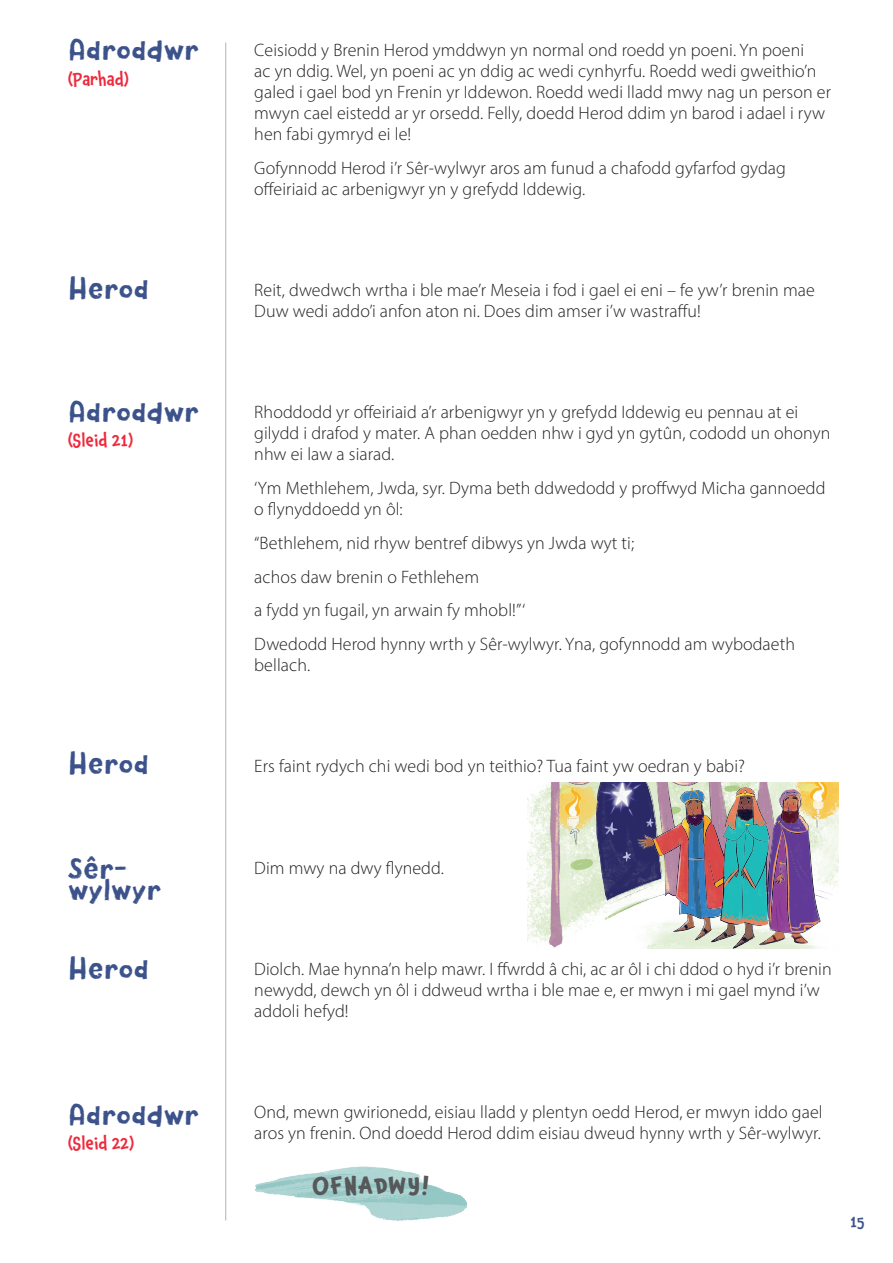
<style>
.page{position:relative;width:893px;height:1263px;background:#fff}
.page>*{position:absolute;margin:0;border:0;box-sizing:border-box;transform-origin:0 0}
.t1{font:30px "Canvas Text Sans";letter-spacing:.005em;color:#3c528b}
.t2{font:700 22.5px "Chaloops";letter-spacing:.09em;color:#57585a}
.t3{font:300 18px/21px "Myriad Pro";letter-spacing:.005em;color:#231f20}
.t4{font:500 16.5px "Chaloops";letter-spacing:.005em;color:#ee293c}
.t5{font:500 15px "Chaloops";color:#3c528b}
</style>
<div class="page">
<hr style="left:225px;top:43px;width:1px;height:1177px;background:#b2b3b7">
<img style="left:255px;top:1166px;width:213px;height:55px">
<img style="left:527px;top:782px;width:312px;height:166px">
<img style="left:568px;top:782px;width:255px;height:118px">
<h1 class="t1" style="left:68px;top:32px;width:132px">Adroddwr</h1>
<p class="t4" style="left:68px;top:67px;width:62px">(Parhad)</p>
<h1 class="t1" style="left:68px;top:271px;width:83px">Herod</h1>
<h1 class="t1" style="left:68px;top:394px;width:132px">Adroddwr</h1>
<p class="t4" style="left:68px;top:428px;width:67px">(Sleid 21)</p>
<h1 class="t1" style="left:68px;top:746px;width:83px">Herod</h1>
<h1 class="t1" style="left:68px;top:851px;width:61px">Sêr-</h1>
<h1 class="t1" style="left:68px;top:872px;width:94px">wylwyr</h1>
<h1 class="t1" style="left:68px;top:951px;width:83px">Herod</h1>
<h1 class="t1" style="left:68px;top:1097px;width:132px">Adroddwr</h1>
<p class="t4" style="left:68px;top:1131px;width:68px">(Sleid 22)</p>
<p class="t3" style="left:254px;top:39px;width:578px">Ceisiodd y Brenin Herod ymddwyn yn normal ond roedd yn poeni. Yn poeni<br>ac yn ddig. Wel, yn poeni ac yn ddig ac wedi cynhyrfu. Roedd wedi gweithio’n galed i gael bod yn Frenin yr Iddewon. Roedd wedi lladd mwy nag un person er mwyn cael eistedd ar yr orsedd. Felly, doedd Herod ddim yn barod i adael i ryw hen fabi gymryd ei le!</p>
<p class="t3" style="left:254px;top:157px;width:533px">Gofynnodd Herod i’r Sêr-wylwyr aros am funud a chafodd gyfarfod gydag offeiriaid ac arbenigwyr yn y grefydd Iddewig.</p>
<p class="t3" style="left:254px;top:279px;width:562px">Reit, dwedwch wrtha i ble mae’r Meseia i fod i gael ei eni – fe yw’r brenin mae<br>Duw wedi addo’i anfon aton ni. Does dim amser i’w wastraffu!</p>
<p class="t3" style="left:254px;top:402px;width:578px">Rhoddodd yr offeiriaid a’r arbenigwyr yn y grefydd Iddewig eu pennau at ei gilydd i drafod y mater. A phan oedden nhw i gyd yn gytûn, cododd un ohonyn nhw ei law a siarad.</p>
<p class="t3" style="left:254px;top:477px;width:573px">‘Ym Methlehem, Jwda, syr. Dyma beth ddwedodd y proffwyd Micha gannoedd o flynyddoedd yn ôl:</p>
<p class="t3" style="left:254px;top:526px;width:542px;line-height:33.8px">“Bethlehem, nid rhyw bentref dibwys yn Jwda wyt ti;<br>achos daw brenin o Fethlehem<br>a fydd yn fugail, yn arwain fy mhobl!” ‘<br>Dwedodd Herod hynny wrth y Sêr-wylwyr. Yna, gofynnodd am wybodaeth</p>
<p class="t3" style="left:254px;top:654px;width:57px">bellach.</p>
<p class="t3" style="left:254px;top:756px;width:492px">Ers faint rydych chi wedi bod yn teithio? Tua faint yw oedran y babi?</p>
<p class="t3" style="left:254px;top:857px;width:191px">Dim mwy na dwy flynedd.</p>
<p class="t3" style="left:254px;top:958px;width:579px">Diolch. Mae hynna’n help mawr. I ffwrdd â chi, ac ar ôl i chi ddod o hyd i’r brenin newydd, dewch yn ôl i ddweud wrtha i ble mae e, er mwyn i mi gael mynd i’w addoli hefyd!</p>
<p class="t3" style="left:254px;top:1102px;width:570px">Ond, mewn gwirionedd, eisiau lladd y plentyn oedd Herod, er mwyn iddo gael aros yn frenin. Ond doedd Herod ddim eisiau dweud hynny wrth y Sêr-wylwyr.</p>
<p class="t2" style="left:312px;top:1166px;width:118px">OFNADWY!</p>
<p class="t5" style="left:850px;top:1211px;width:16px">15</p>
</div>
